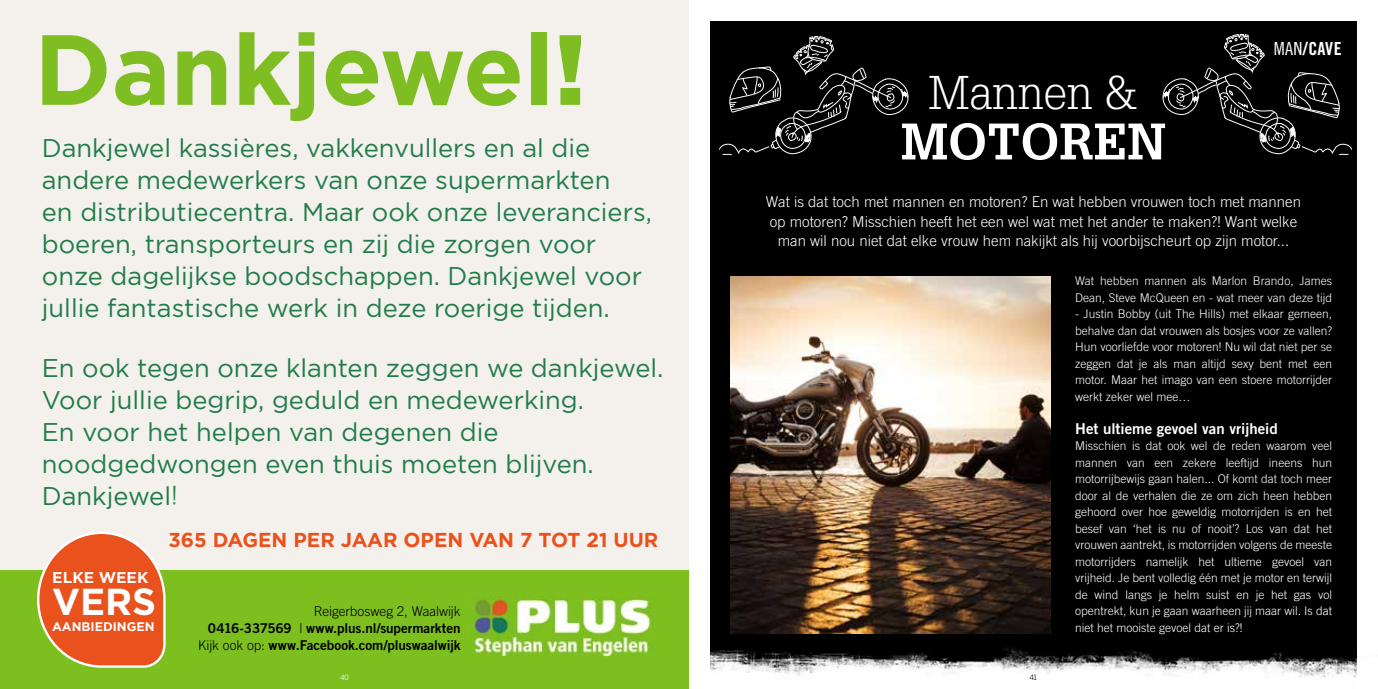
<style>
.page{position:relative;width:1378px;height:689px;background:#fff}
.page>*{position:absolute;margin:0;border:0;box-sizing:border-box;transform-origin:0 0}
.t1{font:700 99.45px "Homepage Baukasten";color:#7ebe22}
.t2{font:700 50.1px "Glypha LT Std";color:#fff}
.t3{font:300 46.2px "Glypha LT Std";color:#fff}
.t4{font:700 37.35px "Homepage Baukasten";color:#fff}
.t5{font:25.5px/32px "Homepage Baukasten";color:#207c49}
.t6{font:700 20.1px "Homepage Baukasten";color:#e9511d}
.t7{font:18px "Trade Gothic LT Std Bd Cn 20";color:#fff}
.t8{font:700 15.6px "Homepage Baukasten";color:#fff}
.t9{font:300 15px/19.5px "Trade Gothic LT Std";color:#fff;text-align:center}
.t10{font:15px "Trade Gothic LT Std Bd 2";color:#fff}
.t11{font:13.5px/17px "Trade Gothic LT Std Bd 2";letter-spacing:-.005em;color:#000;text-align:right}
.t12{font:300 13.5px "Trade Gothic LT Std";letter-spacing:-.005em;color:#000}
.t13{font:700 12.45px "Homepage Baukasten";color:#fff}
.t14{font:300 12px/16.5px "Trade Gothic LT Std";color:#fff;text-align:justify}
.t15{font:300 7.5px "Trade Gothic LT Std";color:#fff}
.t16{font:300 7.5px "Trade Gothic LT Std";color:#000}
.s1{font-family:"Gotham";font-weight:900}
.s2{font-family:"Apple SD Gothic Neo";font-weight:300}
.s3{font-family:"Trade Gothic LT Std";font-weight:300}
.s4{font-family:"Trade Gothic LT Std Cn 18"}
</style>
<div class="page">
<div style="left:710px;top:21px;width:646px;height:668px;background:#000"></div>
<img style="left:710px;top:648px;width:646px;height:41px">
<img style="left:730px;top:276px;width:320px;height:358px">
<svg style="left:719px;top:36px;width:190px;height:120px"></svg>
<svg style="left:1162px;top:33px;width:190px;height:123px"></svg>
<div style="left:0;top:0;width:689px;height:587px;background:#f4f1ec"></div>
<div style="left:0;top:571px;width:689px;height:118px;background:#7dbf1f"></div>
<svg style="left:36px;top:532px;width:131px;height:136px"></svg>
<img style="left:466px;top:590px;width:187px;height:66px">
<h1 class="t1" style="left:34px;top:12px;width:554px">Dankjewel<span class="s1">!</span></h1>
<p class="t5" style="left:42px;top:132px;width:611px">Dankjewel kassières, vakkenvullers en al die andere medewerkers van onze supermarkten<br>en distributiecentra. Maar ook onze leveranciers, boeren, transporteurs en zij die zorgen voor onze dagelijkse boodschappen. Dankjewel voor jullie fantastische werk in deze roerige tijden.</p>
<h3 class="t5" style="left:42px;top:352px;width:623px">En ook tegen onze klanten zeggen we dankjewel.<br>Voor jullie begrip, geduld en medewerking.<br>En voor het helpen van degenen die noodgedwongen even thuis moeten blijven.<br>Dankjewel<span class="s2">!</span></h3>
<h3 class="t6" style="left:168px;top:528px;width:491px">365 DAGEN PER JAAR OPEN VAN 7 TOT 21 UUR</h3>
<h3 class="t8" style="left:52px;top:568px;width:98px">ELKE WEEK</h3>
<h3 class="t4" style="left:52px;top:580px;width:105px">VERS</h3>
<p class="t13" style="left:52px;top:619px;width:104px">AANBIEDINGEN</p>
<p class="t12" style="left:314px;top:603px;width:148px">Reigerbosweg 2, Waalwijk</p>
<p class="t11" style="left:198px;top:620px;width:264px">0416-337569 <span class="s3">|</span> www.plus.nl/supermarkten<br><span class="s3">Kijk ook op:</span> www.Facebook.com/pluswaalwijk</p>
<h3 class="t3" style="left:928px;top:67px;width:212px">Mannen &amp;</h3>
<h2 class="t2" style="left:901px;top:110px;width:267px">MOTOREN</h2>
<h3 class="t7" style="left:1274px;top:38px;width:69px"><span class="s4">MAN</span>/CAVE</h3>
<p class="t9" style="left:766px;top:192px;width:536px">Wat is dat toch met mannen en motoren? En wat hebben vrouwen toch met mannen op motoren? Misschien heeft het een wel wat met het ander te maken?! Want welke man wil nou niet dat elke vrouw hem nakijkt als hij voorbijscheurt op zijn motor...</p>
<p class="t14" style="left:1075px;top:272px;width:258px">Wat hebben mannen als Marlon Brando, James<br>Dean, Steve McQueen en - wat meer van deze tijd</p>
<p class="t14" style="left:1075px;top:305px;width:258px">- Justin Bobby (uit The Hills) met elkaar gemeen, behalve dan dat vrouwen als bosjes voor ze vallen?<br>Hun voorliefde voor motoren! Nu wil dat niet per se zeggen dat je als man altijd sexy bent met een motor. Maar het imago van een stoere motorrijder werkt zeker wel mee…</p>
<p class="t10" style="left:1075px;top:419px;width:204px">Het ultieme gevoel van vrijheid</p>
<p class="t14" style="left:1075px;top:437px;width:258px">Misschien is dat ook wel de reden waarom veel mannen van een zekere leeftijd ineens hun motorrijbewijs gaan halen... Of komt dat toch meer door al de verhalen die ze om zich heen hebben gehoord over hoe geweldig motorrijden is en het besef van ‘het is nu of nooit’? Los van dat het vrouwen aantrekt, is motorrijden volgens de meeste motorrijders namelijk het ultieme gevoel van vrijheid. Je bent volledig één met je motor en terwijl de wind langs je helm suist en je het gas vol opentrekt, kun je gaan waarheen jij maar wil. Is dat niet het mooiste gevoel dat er is?!</p>
<p class="t15" style="left:340px;top:672px;width:10px">40</p>
<p class="t16" style="left:1029px;top:672px;width:9px">41</p>
</div>
